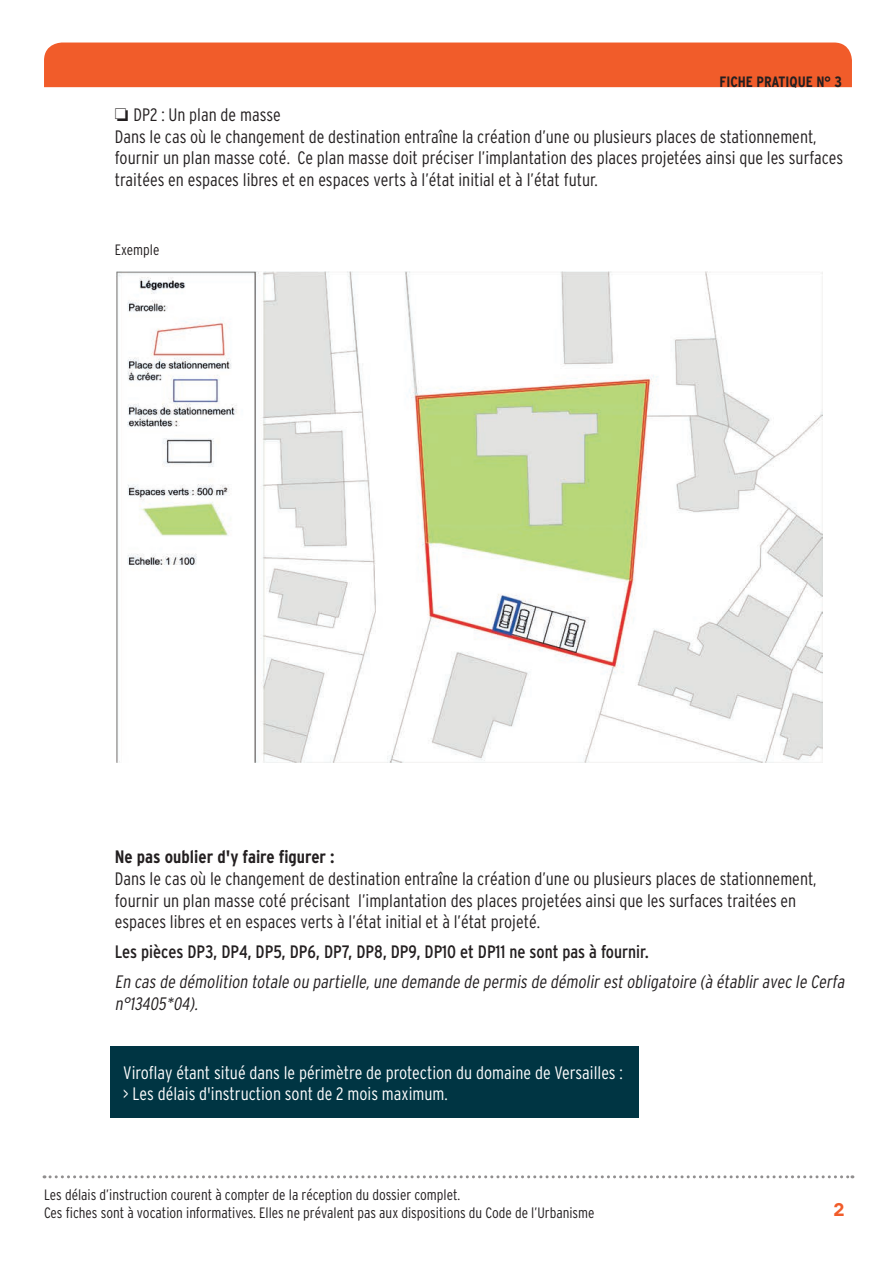
<style>
.page{position:relative;width:893px;height:1263px;background:#fff}
.page>*{position:absolute;margin:0;border:0;box-sizing:border-box;transform-origin:0 0}
.t1{font:21px "DIN Bold Alternate";color:#f15c2a}
.t2{font:300 condensed 18px/21.6px "Interstate";color:#231f20}
.t3{font:300 condensed 18px/21.6px "Interstate";color:#fff}
.t4{font:italic 300 condensed 18px/21.6px "Interstate";color:#231f20}
.t5{font:condensed 18px "Interstate";color:#231f20}
.t6{font:700 condensed 18px "Interstate";color:#231f20}
.t7{font:300 condensed 15px/18px "Interstate";color:#231f20}
.t8{font:700 condensed 15px "Interstate";color:#231f20}
</style>
<div class="page">
<div style="left:44px;top:43px;width:808px;height:44px;background:#f15c2a"></div>
<svg style="left:44px;top:1175px;width:809px;height:3px"></svg>
<img style="left:117px;top:271px;width:705px;height:491px">
<div style="left:111px;top:1046px;width:528px;height:72px;background:#003543"></div>
<p class="t8" style="left:719px;top:74px;width:124px">FICHE PRATIQUE N° 3</p>
<p class="t2" style="left:115px;top:104px;width:730px">❏ DP2 : Un plan de masse<br>Dans le cas où le changement de destination entraîne la création d’une ou plusieurs places de stationnement, fournir un plan masse coté. Ce plan masse doit préciser l’implantation des places projetées ainsi que les surfaces traitées en espaces libres et en espaces verts à l’état initial et à l’état futur.</p>
<p class="t7" style="left:115px;top:240px;width:46px">Exemple</p>
<p class="t6" style="left:115px;top:847px;width:221px">Ne pas oublier d'y faire figurer :</p>
<p class="t2" style="left:115px;top:868px;width:703px">Dans le cas où le changement de destination entraîne la création d’une ou plusieurs places de stationnement, fournir un plan masse coté précisant l’implantation des places projetées ainsi que les surfaces traitées en espaces libres et en espaces verts à l’état initial et à l’état projeté.</p>
<p class="t5" style="left:115px;top:942px;width:536px">Les pièces DP3, DP4, DP5, DP6, DP7, DP8, DP9, DP10 et DP11 ne sont pas à fournir.</p>
<p class="t4" style="left:115px;top:971px;width:734px">En cas de démolition totale ou partielle,une demande de permis de démolirestobligatoire (à établiravec le Cerfa n°13405*04).</p>
<p class="t3" style="left:123px;top:1061px;width:501px">Viroflay étant situé dans le périmètre de protection du domaine de Versailles : &gt; Les délais d'instruction sont de 2 mois maximum.</p>
<p class="t7" style="left:44px;top:1185px;width:552px">Les délais d’instruction courent à compter de la réception du dossier complet.<br>Ces fiches sont à vocation informatives. Elles ne prévalent pas aux dispositions du Code de l’Urbanisme</p>
<p class="t1" style="left:833px;top:1195px;width:13px">2</p>
</div>
